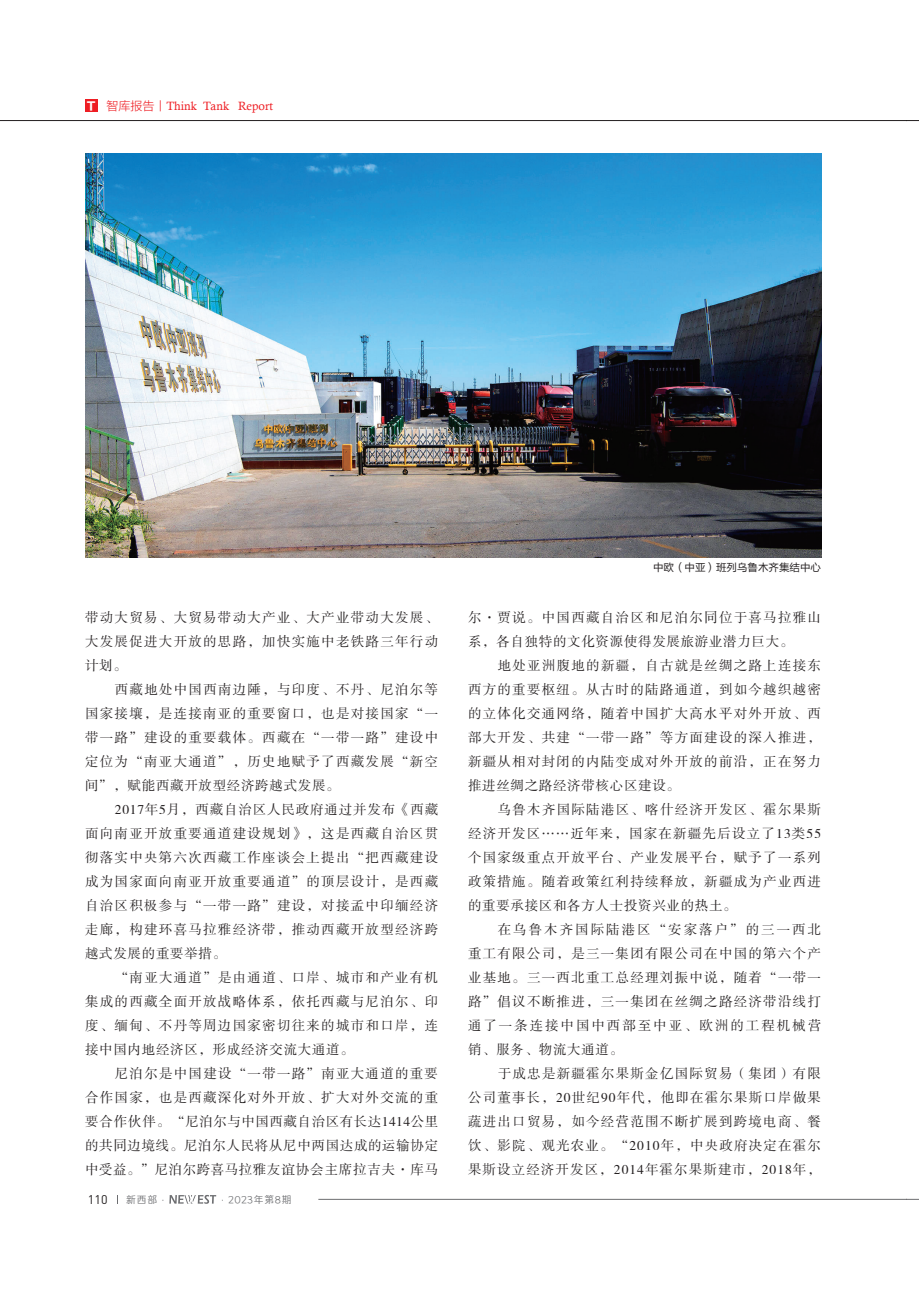
<style>
.page{position:relative;width:919px;height:1289px;background:#fff}
.page>*{position:absolute;margin:0;border:0;box-sizing:border-box;transform-origin:0 0}
.t1{font:13.5px/24px "FZSSK GBK1 0";letter-spacing:.095em;color:#231f20;text-align:justify}
.t2{font:13.5px/24px "FZSSK GBK1 0";letter-spacing:.07em;color:#231f20}
.t3{font:12.45px "DIN";color:#231f20}
.t4{font:12px "Calisto";color:#ee1d23}
.t5{font:10.5px "FZLTHK GBK1 0";color:#231f20}
.t6{font:9.75px "Loong Flash Sans GB Regular";letter-spacing:.1em;color:#6c6d70}
.s1{font-family:"FZLTDHK GBK1 0";font-size:11.4px;color:#fff}
.s2{font-family:"FZLTXHK GBK1 0"}
</style>
<div class="page">
<hr style="left:318px;top:1199px;width:588px;height:1px;background:#6c6d70">
<svg style="left:169px;top:1195px;width:47px;height:8px"></svg>
<hr style="left:0;top:120px;width:906px;height:1px;background:#231f20">
<svg style="left:906px;top:1199px;width:12px;height:1px"></svg>
<svg style="left:906px;top:120px;width:12px;height:1px"></svg>
<img style="left:85px;top:153px;width:736px;height:404px">
<div style="left:85px;top:99px;width:13px;height:13px;background:#ee1d23"></div>
<p class="t4" style="left:86px;top:99px;width:189px"><span class="s1">Ｔ</span> <span class="s2">智库报告丨</span>Think Tank Report</p>
<p class="t1" style="left:85px;top:606px;width:354px">带动大贸易、大贸易带动大产业、大产业带动大发展、大发展促进大开放的思路，加快实施中老铁路三年行动计划。</p>
<p class="t1" style="left:85px;top:678px;width:354px;text-indent:30px">西藏地处中国西南边陲，与印度、不丹、尼泊尔等国家接壤，是连接南亚的重要窗口，也是对接国家“一带一路”建设的重要载体。西藏在“一带一路”建设中定位为“南亚大通道”，历史地赋予了西藏发展“新空间”，赋能西藏开放型经济跨越式发展。</p>
<p class="t1" style="left:85px;top:798px;width:355px;text-indent:30px">2017年5月，西藏自治区人民政府通过并发布《西藏面向南亚开放重要通道建设规划》，这是西藏自治区贯彻落实中央第六次西藏工作座谈会上提出“把西藏建设成为国家面向南亚开放重要通道”的顶层设计，是西藏自治区积极参与“一带一路”建设，对接孟中印缅经济走廊，构建环喜马拉雅经济带，推动西藏开放型经济跨越式发展的重要举措。</p>
<p class="t1" style="left:85px;top:966px;width:354px;text-indent:30px">“南亚大通道”是由通道、口岸、城市和产业有机集成的西藏全面开放战略体系，依托西藏与尼泊尔、印度、缅甸、不丹等周边国家密切往来的城市和口岸，连接中国内地经济区，形成经济交流大通道。</p>
<p class="t1" style="left:85px;top:1062px;width:354px;text-indent:30px">尼泊尔是中国建设“一带一路”南亚大通道的重要合作国家，也是西藏深化对外开放、扩大对外交流的重要合作伙伴。“尼泊尔与中国西藏自治区有长达1414公里的共同边境线。尼泊尔人民将从尼中两国达成的运输协定中受益。”尼泊尔跨喜马拉雅友谊协会主席拉吉夫·库马</p>
<p class="t3" style="left:88px;top:1191px;width:21px">110</p>
<p class="t6" style="left:126px;top:1194px;width:167px">新西部·　　　　 ·2023年第8期</p>
<p class="t5" style="left:653px;top:561px;width:169px">中欧（中亚）班列乌鲁木齐集结中心</p>
<p class="t2" style="left:468px;top:606px;width:354px">尔·贾说。中国西藏自治区和尼泊尔同位于喜马拉雅山系，各自独特的文化资源使得发展旅游业潜力巨大。</p>
<p class="t1" style="left:468px;top:654px;width:354px;text-indent:30px">地处亚洲腹地的新疆，自古就是丝绸之路上连接东西方的重要枢纽。从古时的陆路通道，到如今越织越密的立体化交通网络，随着中国扩大高水平对外开放、西部大开发、共建“一带一路”等方面建设的深入推进，新疆从相对封闭的内陆变成对外开放的前沿，正在努力推进丝绸之路经济带核心区建设。</p>
<p class="t1" style="left:468px;top:798px;width:354px;text-indent:30px">乌鲁木齐国际陆港区、喀什经济开发区、霍尔果斯经济开发区……近年来，国家在新疆先后设立了13类55个国家级重点开放平台、产业发展平台，赋予了一系列政策措施。随着政策红利持续释放，新疆成为产业西进的重要承接区和各方人士投资兴业的热土。</p>
<p class="t1" style="left:468px;top:918px;width:354px;text-indent:30px">在乌鲁木齐国际陆港区“安家落户”的三一西北重工有限公司，是三一集团有限公司在中国的第六个产业基地。三一西北重工总经理刘振中说，随着“一带一路”倡议不断推进，三一集团在丝绸之路经济带沿线打通了一条连接中国中西部至中亚、欧洲的工程机械营销、服务、物流大通道。</p>
<p class="t1" style="left:468px;top:1062px;width:354px;text-indent:30px">于成忠是新疆霍尔果斯金亿国际贸易（集团）有限公司董事长，20世纪90年代，他即在霍尔果斯口岸做果蔬进出口贸易，如今经营范围不断扩展到跨境电商、餐饮、影院、观光农业。“2010年，中央政府决定在霍尔果斯设立经济开发区，2014年霍尔果斯建市，2018年，</p>
</div>
